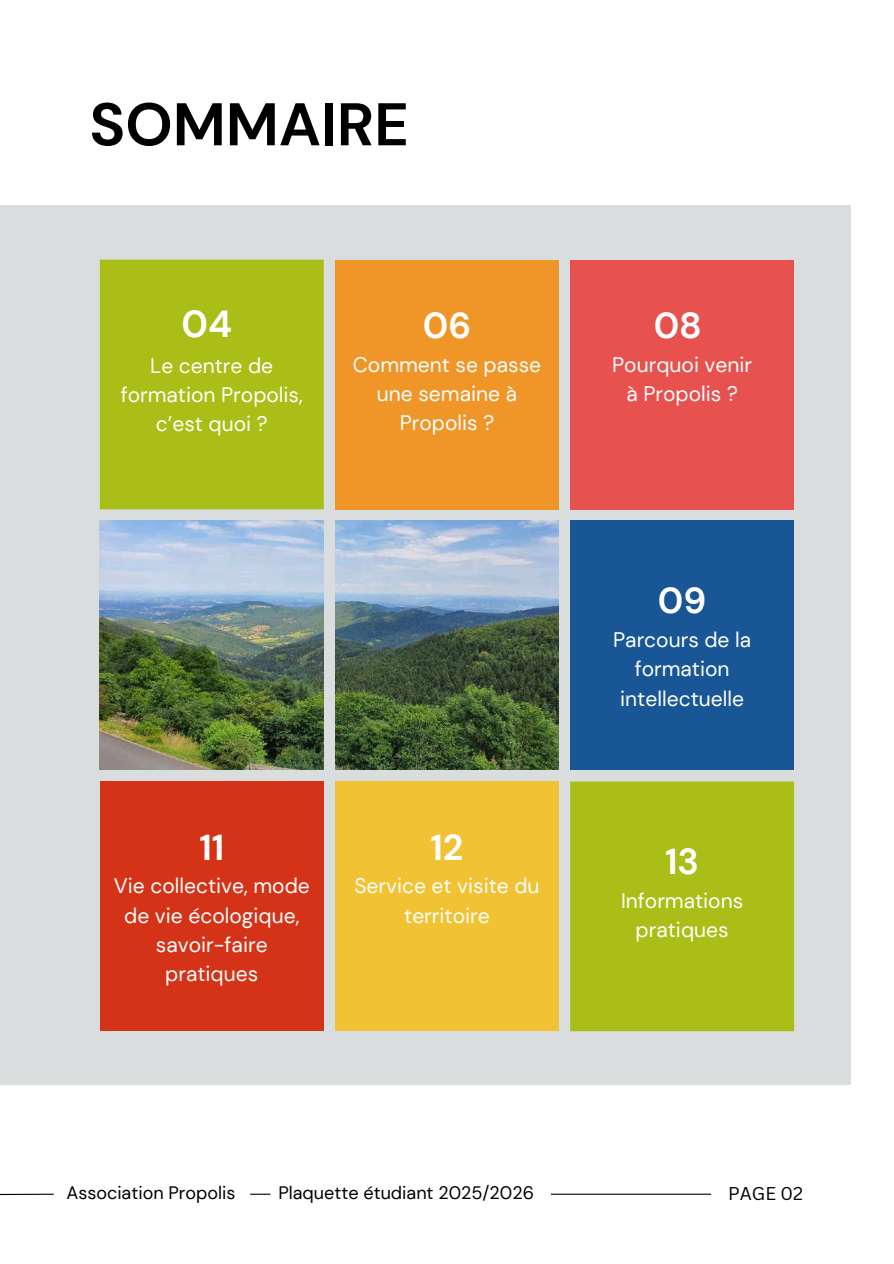
<style>
.page{position:relative;width:894px;height:1264px;background:#fff}
.page>*{position:absolute;margin:0;border:0;box-sizing:border-box;transform-origin:0 0}
.t1{font:700 60px "DM Sans";color:#000}
.t2{font:700 37.5px "DM Sans";color:#fff}
.t3{font:700 36px "DM Sans";color:#fff}
.t4{font:21px/29.2px "DM Sans";color:#fff;text-align:center}
.t5{font:18px "DM Sans";color:#000}
.t6{font:18px "Canva Sans";color:#000}
</style>
<div class="page">
<div style="left:0;top:206px;width:850px;height:879px;background:#d9dddd"></div>
<svg style="left:100px;top:260px;width:693px;height:771px;fill:#a9be16"></svg>
<div style="left:335px;top:260px;width:223px;height:249px;background:#f09628"></div>
<div style="left:570px;top:260px;width:223px;height:249px;background:#e7514e"></div>
<div style="left:570px;top:520px;width:223px;height:250px;background:#185696"></div>
<div style="left:100px;top:781px;width:224px;height:250px;background:#d53318"></div>
<div style="left:335px;top:781px;width:223px;height:250px;background:#f1c233"></div>
<img style="left:335px;top:521px;width:223px;height:249px">
<img style="left:100px;top:521px;width:223px;height:249px">
<svg style="left:250px;top:1193px;width:20px;height:1px"></svg>
<hr style="left:551px;top:1193px;width:159px;height:1px;background:#000">
<svg style="left:0;top:1193px;width:54px;height:3px"></svg>
<h1 class="t1" style="left:89px;top:86px;width:321px">SOMMAIRE</h1>
<h2 class="t2" style="left:181px;top:299px;width:52px">04</h2>
<p class="t4" style="left:121px;top:351px;width:184px">Le centre de formation Propolis, c’est quoi ?</p>
<h3 class="t3" style="left:422px;top:302px;width:50px">06</h3>
<p class="t4" style="left:352px;top:350px;width:190px">Comment se passe une semaine à<br>Propolis ?</p>
<h3 class="t3" style="left:199px;top:823px;width:26px">11</h3>
<p class="t4" style="left:114px;top:871px;width:197px">Vie collective, mode de vie écologique, savoir-faire pratiques</p>
<h3 class="t3" style="left:430px;top:823px;width:34px">12</h3>
<p class="t4" style="left:354px;top:871px;width:187px">Service et visite du territoire</p>
<h3 class="t3" style="left:653px;top:302px;width:50px">08</h3>
<p class="t4" style="left:612px;top:350px;width:141px">Pourquoi venir à Propolis ?</p>
<h3 class="t3" style="left:657px;top:577px;width:50px">09</h3>
<p class="t4" style="left:613px;top:625px;width:139px">Parcours de la formation intellectuelle</p>
<h3 class="t3" style="left:665px;top:838px;width:35px">13</h3>
<p class="t4" style="left:621px;top:886px;width:124px">Informations pratiques</p>
<p class="t5" style="left:66px;top:1181px;width:170px">Association Propolis</p>
<p class="t5" style="left:278px;top:1181px;width:257px">Plaquette étudiant 2025/2026</p>
<p class="t6" style="left:728px;top:1181px;width:76px">PAGE 02</p>
</div>
